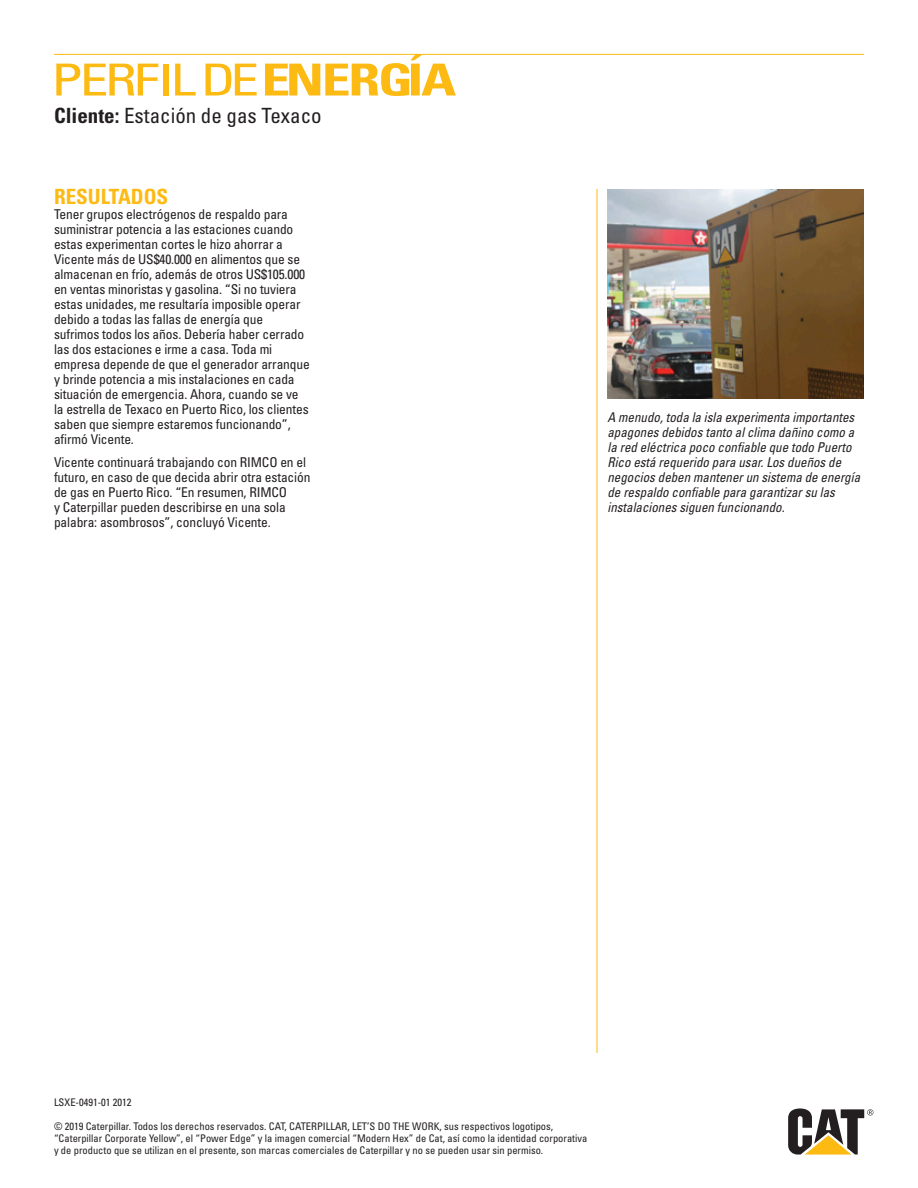
<style>
.page{position:relative;width:918px;height:1188px;background:#fff}
.page>*{position:absolute;margin:0;border:0;box-sizing:border-box;transform-origin:0 0}
.t1{font:condensed 44.1px "Univers LT Std";letter-spacing:-.06em;color:#fcba13;scale:1.3 1}
.Subhead{font:condensed 21px "Univers LT Std";color:#231f20}
.Subhead-2{font:700 condensed 21px "Univers LT Std";color:#fcba13}
.Body_Copy{font:condensed 13.5px/15px "Univers LT Std";letter-spacing:-.01em;color:#231f20}
.Body_Copy-2{font:italic condensed 13.5px/15px "Univers LT Std";color:#231f20;scale:.96 1}
.t2{font:condensed 10.5px/12px "Univers LT Std";color:#231f20}
.s1{font-weight:700}
</style>
<div class="page">
<svg style="left:788px;top:1108px;width:85px;height:47px"></svg>
<img style="left:608px;top:189px;width:256px;height:209px">
<hr style="left:597px;top:189px;width:1px;height:864px;background:#fcba13">
<hr style="left:54px;top:54px;width:810px;height:1px;background:#fcba13">
<p class="t1" style="left:51px;top:52px;width:313px">PERFILDE <span class="s1">ENERGÍA</span></p>
<p class="Subhead" style="left:54px;top:102px;width:269px"><span class="s1">Cliente:</span> Estación de gas Texaco</p>
<p class="Subhead-2" style="left:54px;top:184px;width:116px">RESULTADOS</p>
<p class="Body_Copy" style="left:54px;top:207px;width:257px">Tener grupos electrógenos de respaldo para suministrar potencia a las estaciones cuando estas experimentan cortes le hizo ahorrar a Vicente más de US$40.000 en alimentos que se almacenan en frío, además de otros US$105.000 en ventas minoristas y gasolina. “Si no tuviera estas unidades, me resultaría imposible operar debido a todas las fallas de energía que sufrimos todos los años. Debería haber cerrado las dos estaciones e irme a casa. Toda mi empresa depende de que el generador arranque y brinde potencia a mis instalaciones en cada situación de emergencia. Ahora, cuando se ve la estrella de Texaco en Puerto Rico, los clientes saben que siempre estaremos funcionando”, afirmó Vicente.</p>
<p class="Body_Copy" style="left:54px;top:455px;width:258px">Vicente continuará trabajando con RIMCO en el futuro, en caso de que decida abrir otra estación de gas en Puerto Rico. “En resumen, RIMCO<br>y Caterpillar pueden describirse en una sola palabra: asombrosos”, concluyó Vicente.</p>
<p class="Body_Copy-2" style="left:608px;top:409px;width:265px">A menudo, toda la isla experimenta importantes apagones debidos tanto al clima dañino como a la red eléctrica poco confiable que todo Puerto Rico está requerido para usar. Los dueños de negocios deben mantener un sistema de energía de respaldo confiable para garantizar su las instalaciones siguen funcionando.</p>
<p class="t2" style="left:54px;top:1096px;width:79px">LSXE-0491-01 2012</p>
<p class="t2" style="left:54px;top:1120px;width:535px">© 2019 Caterpillar. Todos los derechos reservados. CAT, CATERPILLAR, LET’S DO THE WORK, sus respectivos logotipos, “Caterpillar Corporate Yellow”, el “Power Edge” y la imagen comercial “Modern Hex” de Cat, así como la identidad corporativa y de producto que se utilizan en el presente, son marcas comerciales de Caterpillar y no se pueden usar sin permiso.</p>
</div>
